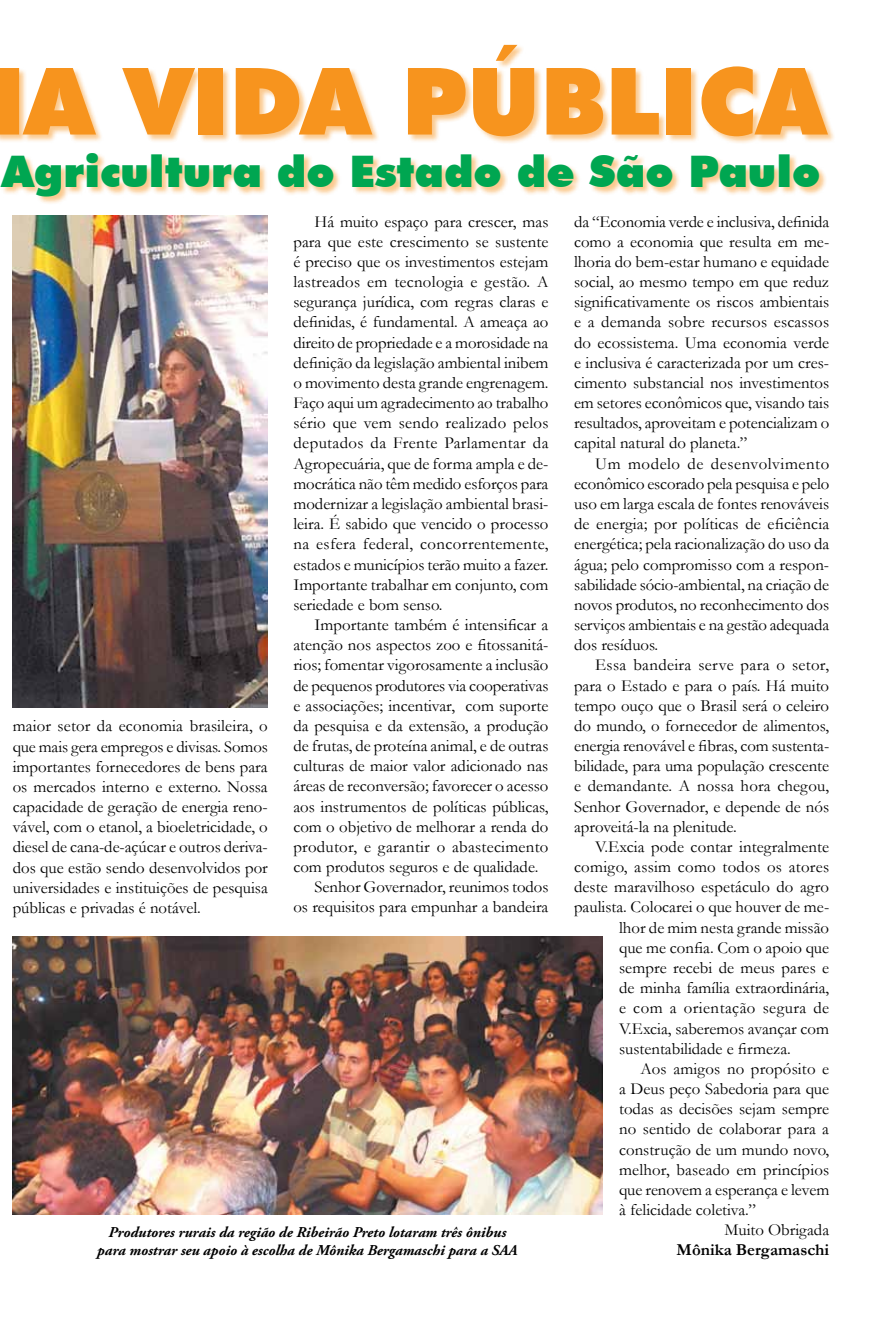
<style>
.page{position:relative;width:893px;height:1319px;background:#fff}
.page>*{position:absolute;margin:0;border:0;box-sizing:border-box;transform-origin:0 0}
.t1{font:900 93px "Futura BT";color:#f7941e}
.t2{font:900 43.5px "Futura BT";color:#00a651}
.t3{font:16.8px/20.1px "Garamond";color:#000;text-align:justify}
.t4{font:16.8px "Garamond";letter-spacing:.025em;color:#000}
.t5{font:700 16.8px "Garamond";color:#000}
.t6{font:italic 700 15px/18px "Adobe Garamond Pro";color:#000;text-align:center}
</style>
<div class="page">
<div style="left:0;top:44px;width:836px;height:161px;background:#f7941e;opacity:.5"></div>
<img style="left:13px;top:936px;width:589px;height:278px">
<img style="left:13px;top:215px;width:255px;height:492px">
<h1 class="t1" style="left:25px;top:45px;width:796px">a vida pública</h1>
<h2 class="t2" style="left:2px;top:145px;width:820px">Agricultura do Estado de São Paulo</h2>
<p class="t3" style="left:13px;top:715px;width:257px">maior setor da economia brasileira, o que mais gera empregos e divisas. Somos importantes fornecedores de bens para os mercados interno e externo. Nossa capacidade de geração de energia reno&shy;vável, com o etanol, a bioeletricidade, o diesel de cana-de-açúcar e outros deriva&shy;dos que estão sendo desenvolvidos por universidades e instituições de pesquisa públicas e privadas é notável.</p>
<p class="t3" style="left:293px;top:211px;width:257px;text-indent:21px">Há muito espaço para crescer, mas para que este crescimento se sustente é preciso que os investimentos estejam lastreados em tecnologia e gestão. A segurança jurídica, com regras claras e definidas, é fundamental. A ameaça ao direito de propriedade e a morosidade na definição da legislação ambiental inibem o movimento desta grande engrenagem.<br>Faço aqui um agradecimento ao trabalho sério que vem sendo realizado pelos deputados da Frente Parlamentar da Agropecuária, que de forma ampla e de&shy;mocrática não têm medido esforços para modernizar a legislação ambiental brasi&shy;leira. É sabido que vencido o processo na esfera federal, concorrentemente, estados e municípios terão muito a fazer.<br>Importante trabalhar em conjunto, com seriedade e bom senso.</p>
<p class="t3" style="left:315px;top:614px;width:235px">Importante também é intensificar a</p>
<p class="t3" style="left:293px;top:634px;width:257px">atenção nos aspectos zoo e fitossanitá-</p>
<p class="t3" style="left:293px;top:654px;width:257px">rios; fomentar vigorosamente a inclusão</p>
<p class="t3" style="left:293px;top:674px;width:257px">de pequenos produtores via cooperativas</p>
<p class="t3" style="left:293px;top:695px;width:257px">e associações; incentivar, com suporte</p>
<p class="t3" style="left:293px;top:715px;width:257px">da pesquisa e da extensão, a produção</p>
<p class="t3" style="left:293px;top:735px;width:257px">de frutas, de proteína animal, e de outras</p>
<p class="t3" style="left:293px;top:755px;width:257px">culturas de maior valor adicionado nas</p>
<p class="t3" style="left:293px;top:775px;width:257px">áreas de reconversão; favorecer o acesso</p>
<p class="t3" style="left:293px;top:795px;width:257px">aos instrumentos de políticas públicas,</p>
<p class="t3" style="left:293px;top:815px;width:256px">com o objetivo de melhorar a renda do</p>
<p class="t3" style="left:293px;top:836px;width:257px">produtor, e garantir o abastecimento</p>
<p class="t3" style="left:293px;top:856px;width:246px">com produtos seguros e de qualidade.</p>
<p class="t3" style="left:315px;top:876px;width:235px">Senhor Governador, reunimos todos</p>
<p class="t3" style="left:293px;top:896px;width:257px">os requisitos para empunhar a bandeira</p>
<p class="t6" style="left:97px;top:1223px;width:422px">Produtores rurais da região de Ribeirão Preto lotaram três ônibus para mostrar seu apoio à escolha de Mônika Bergamaschi para a SAA</p>
<p class="t3" style="left:574px;top:211px;width:257px">da “Economia verde e inclusiva, definida como a economia que resulta em me&shy;lhoria do bem-estar humano e equidade social, ao mesmo tempo em que reduz significativamente os riscos ambientais e a demanda sobre recursos escassos do ecossistema. Uma economia verde e inclusiva é caracterizada por um cres&shy;cimento substancial nos investimentos em setores econômicos que, visando tais resultados, aproveitam e potencializam o capital natural do planeta.”</p>
<p class="t3" style="left:574px;top:453px;width:257px;text-indent:21px">Um modelo de desenvolvimento econômico escorado pela pesquisa e pelo uso em larga escala de fontes renováveis de energia; por políticas de eficiência energética; pela racionalização do uso da água; pelo compromisso com a respon&shy;sabilidade sócio-ambiental, na criação de novos produtos, no reconhecimento dos serviços ambientais e na gestão adequada dos resíduos.</p>
<p class="t3" style="left:574px;top:654px;width:257px;text-indent:21px">Essa bandeira serve para o setor, para o Estado e para o país. Há muito tempo ouço que o Brasil será o celeiro do mundo, o fornecedor de alimentos, energia renovável e fibras, com sustenta&shy;bilidade, para uma população crescente e demandante. A nossa hora chegou, Senhor Governador, e depende de nós aproveitá-la na plenitude.</p>
<p class="t3" style="left:595px;top:836px;width:235px">V.Excia pode contar integralmente</p>
<p class="t3" style="left:574px;top:856px;width:257px">comigo, assim como todos os atores</p>
<p class="t3" style="left:574px;top:876px;width:257px">deste maravilhoso espetáculo do agro</p>
<p class="t3" style="left:574px;top:896px;width:257px">paulista. Colocarei o que houver de me-</p>
<p class="t3" style="left:619px;top:916px;width:212px">lhor de mim nesta grande missão</p>
<p class="t3" style="left:619px;top:936px;width:212px">que me confia. Com o apoio que</p>
<p class="t3" style="left:619px;top:957px;width:212px">sempre recebi de meus pares e</p>
<p class="t3" style="left:619px;top:977px;width:212px">de minha família extraordinária,</p>
<p class="t4" style="left:619px;top:996px;width:212px">e com a orientação segura de</p>
<p class="t3" style="left:619px;top:1017px;width:212px">V.Excia, saberemos avançar com</p>
<p class="t3" style="left:619px;top:1037px;width:173px">sustentabilidade e firmeza.</p>
<p class="t3" style="left:640px;top:1057px;width:190px">Aos amigos no propósito e</p>
<p class="t3" style="left:619px;top:1078px;width:212px">a Deus peço Sabedoria para que</p>
<p class="t3" style="left:619px;top:1098px;width:212px">todas as decisões sejam sempre</p>
<p class="t3" style="left:619px;top:1118px;width:211px">no sentido de colaborar para a</p>
<p class="t3" style="left:619px;top:1138px;width:212px">construção de um mundo novo,</p>
<p class="t3" style="left:619px;top:1158px;width:212px">melhor, baseado em princípios</p>
<p class="t3" style="left:619px;top:1178px;width:212px">que renovem a esperança e levem</p>
<p class="t3" style="left:619px;top:1199px;width:138px">à felicidade coletiva.”</p>
<p class="t3" style="left:724px;top:1219px;width:106px">Muito Obrigada</p>
<p class="t5" style="left:677px;top:1238px;width:154px">Mônika Bergamaschi</p>
</div>
